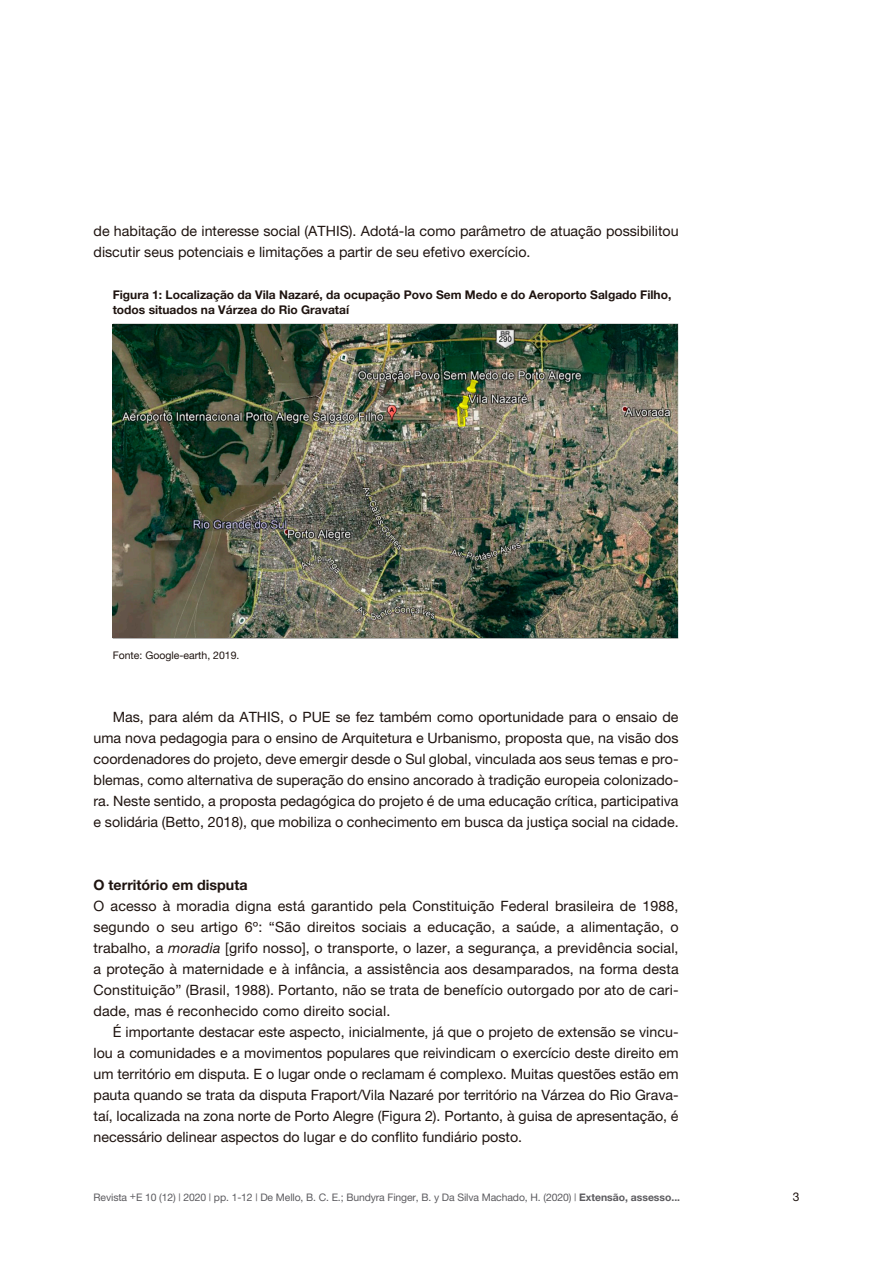
<style>
.page{position:relative;width:893px;height:1263px;background:#fff}
.page>*{position:absolute;margin:0;border:0;box-sizing:border-box;transform-origin:0 0}
.Cuerpo__E_digital{font:14.25px/21px "Helvetica Neue";color:#1f1410;text-align:justify}
.Cuerpo__E_digital_1e{font:14.25px/21px "Helvetica Neue";letter-spacing:.01em;color:#1f1410;text-align:justify}
.Subtitulo__E{font:700 14.25px "Helvetica Neue";color:#1f1410}
.Tabla_-_título{font:700 12px/15px "Helvetica Neue";color:#1f1410}
.t1{font:12px "Helvetica Neue";color:#1f1410}
.Tabla_-_pie{font:10.5px "Helvetica Neue";color:#1f1410}
.t2{font:10.35px "Helvetica Neue";letter-spacing:-.01em;color:#5c5b5f}
.s1{font-style:italic}
.s2{font-weight:700}
</style>
<div class="page">
<hr style="left:113px;top:324px;width:565px;height:1px;background:#000">
<hr style="left:113px;top:637px;width:565px;height:1px;background:#000">
<img style="left:113px;top:325px;width:566px;height:312px">
<p class="Cuerpo__E_digital" style="left:94px;top:220px;width:587px">de habitação de interesse social (ATHIS). Adotá-la como parâmetro de atuação possibilitou discutir seus potenciais e limitações a partir de seu efetivo exercício.</p>
<p class="Tabla_-_título" style="left:113px;top:287px;width:560px">Figura 1: Localização da Vila Nazaré, da ocupação Povo Sem Medo e do Aeroporto Salgado Filho, todos situados na Várzea do Rio Gravataí</p>
<p class="Tabla_-_pie" style="left:113px;top:649px;width:128px">Fonte: Google-earth, 2019.</p>
<p class="Cuerpo__E_digital" style="left:94px;top:706px;width:587px;text-indent:19px">Mas, para além da ATHIS, o PUE se fez também como oportunidade para o ensaio de uma nova pedagogia para o ensino de Arquitetura e Urbanismo, proposta que, na visão dos coordenadores do projeto, deve emergir desde o Sul global, vinculada aos seus temas e pro&shy;blemas, como alternativa de superação do ensino ancorado à tradição europeia colonizado&shy;ra. Neste sentido, a proposta pedagógica do projeto é de uma educação crítica, participativa e solidária (Betto, 2018), que mobiliza o conhecimento em busca da justiça social na cidade.</p>
<p class="Subtitulo__E" style="left:94px;top:876px;width:156px">O território em disputa</p>
<p class="Cuerpo__E_digital_1e" style="left:94px;top:895px;width:587px">O acesso à moradia digna está garantido pela Constituição Federal brasileira de 1988, segundo o seu artigo 6º: “São direitos sociais a educação, a saúde, a alimentação, o trabalho, a <span class="s1">moradia</span> [grifo nosso], o transporte, o lazer, a segurança, a previdência social, a proteção à maternidade e à infância, a assistência aos desamparados, na forma desta Constituição” (Brasil, 1988). Portanto, não se trata de benefício outorgado por ato de cari&shy;dade, mas é reconhecido como direito social.</p>
<p class="Cuerpo__E_digital" style="left:94px;top:1021px;width:587px;text-indent:19px">É importante destacar este aspecto, inicialmente, já que o projeto de extensão se vincu&shy;lou a comunidades e a movimentos populares que reivindicam o exercício deste direito em um território em disputa. E o lugar onde o reclamam é complexo. Muitas questões estão em pauta quando se trata da disputa Fraport/Vila Nazaré por território na Várzea do Rio Grava&shy;taí, localizada na zona norte de Porto Alegre (Figura 2). Portanto, à guisa de apresentação, é necessário delinear aspectos do lugar e do conflito fundiário posto.</p>
<p class="t2" style="left:94px;top:1191px;width:588px">Revista +E 10 (12) | 2020 | pp. 1-12 | De Mello, B. C. E.; Bundyra Finger, B. y Da Silva Machado, H. (2020) | <span class="s2">Extensão, assesso...</span></p>
<p class="t1" style="left:793px;top:1189px;width:8px">3</p>
</div>
